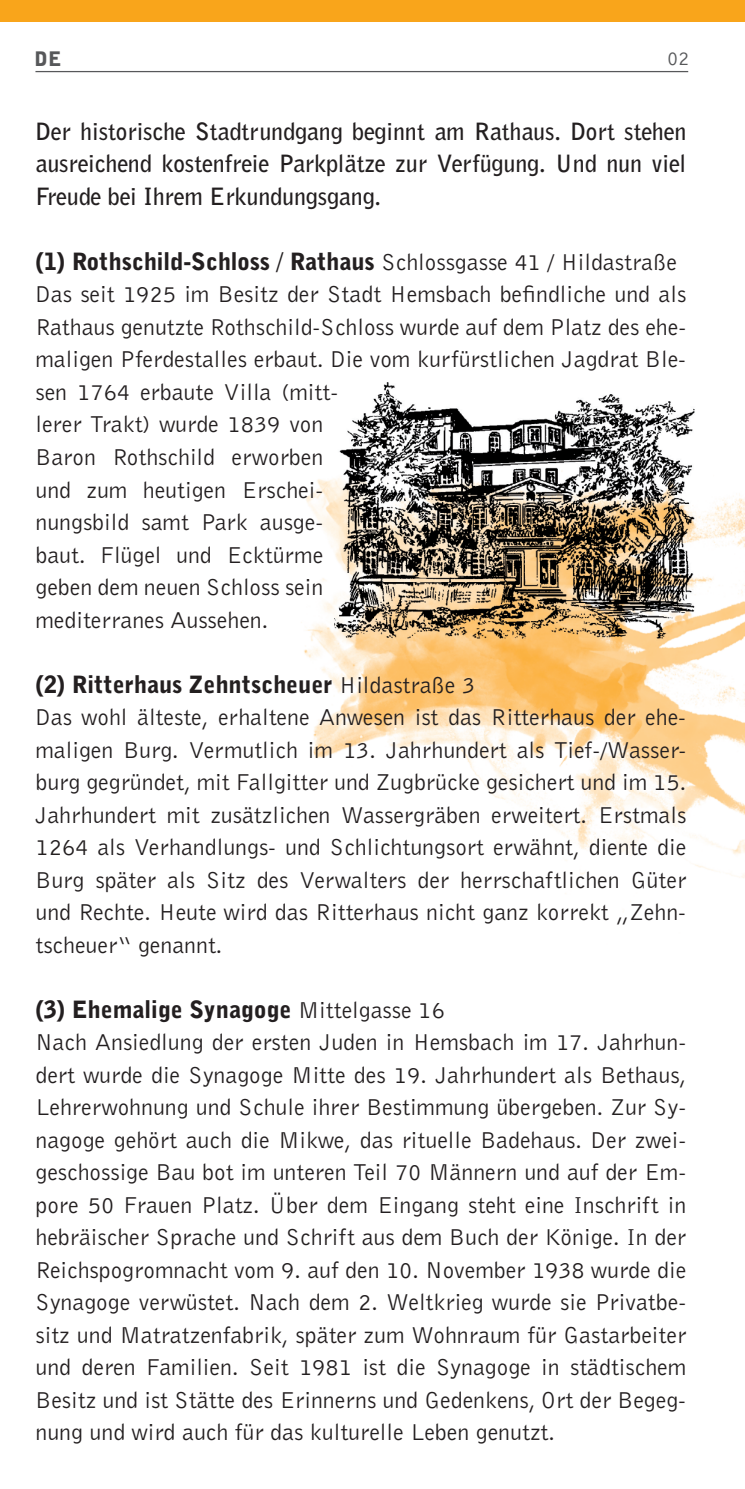
<style>
.page{position:relative;width:745px;height:1489px;background:#fff}
.page>*{position:absolute;margin:0;border:0;box-sizing:border-box;transform-origin:0 0}
.t1{font:23.75px/32.5px "Bell Gothic BT";color:#231f20}
.t2{font:700 23.75px/32.5px "Bell Gothic BT";color:#231f20;text-align:justify}
.t3{font:900 20px "Bell Gothic BT";color:#57585a}
.t4{font:20px "Bell Gothic BT";color:#57585a}
.s1{font-weight:900}
</style>
<div class="page">
<img style="left:0;top:21px;width:744px;height:857px">
<hr style="left:35px;top:71px;width:652px;height:1px;background:#57585a">
<div style="left:0;top:0;width:744px;height:21px;background:#f9a51b"></div>
<p class="t3" style="left:35px;top:47px;width:28px">DE</p>
<p class="t4" style="left:666px;top:46px;width:24px">02</p>
<p class="t2" style="left:35px;top:114px;width:652px">Der historische Stadtrundgang beginnt am Rathaus. Dort stehen ausreichend kostenfreie Parkplätze zur Verfügung. Und nun viel Freude bei Ihrem Erkundungsgang.</p>
<p class="t1" style="left:35px;top:245px;width:652px"><span class="s1">(1) Rothschild-Schloss / Rathaus</span> Schlossgasse 41 / Hildastraße Das seit 1925 im Besitz der Stadt Hemsbach befindliche und als Rathaus genutzte Rothschild-Schloss wurde auf dem Platz des ehe&shy;maligen Pferdestalles erbaut. Die vom kurfürstlichen Jagdrat Ble&shy;sen 1764 erbaute Villa (mitt-<br>lerer Trakt) wurde 1839 von<br>Baron Rothschild erworben<br>und zum heutigen Erschei-<br>nungsbild samt Park ausge-<br>baut. Flügel und Ecktürme<br>geben dem neuen Schloss sein<br>mediterranes Aussehen.</p>
<p class="t1" style="left:35px;top:667px;width:652px"><span class="s1">(2) Ritterhaus Zehntscheuer</span> Hildastraße 3<br>Das wohl älteste, erhaltene Anwesen ist das Ritterhaus der ehe&shy;maligen Burg. Vermutlich im 13. Jahrhundert als Tief-/Wasser&shy;burg gegründet, mit Fallgitter und Zugbrücke gesichert und im 15.<br>Jahrhundert mit zusätzlichen Wassergräben erweitert. Erstmals 1264 als Verhandlungs- und Schlichtungsort erwähnt, diente die Burg später als Sitz des Verwalters der herrschaftlichen Güter und Rechte. Heute wird das Ritterhaus nicht ganz korrekt „Zehn&shy;tscheuer“ genannt.</p>
<p class="t1" style="left:35px;top:992px;width:652px"><span class="s1">(3) Ehemalige Synagoge</span> Mittelgasse 16<br>Nach Ansiedlung der ersten Juden in Hemsbach im 17. Jahrhun&shy;dert wurde die Synagoge Mitte des 19. Jahrhundert als Bethaus, Lehrerwohnung und Schule ihrer Bestimmung übergeben. Zur Sy&shy;nagoge gehört auch die Mikwe, das rituelle Badehaus. Der zwei&shy;geschossige Bau bot im unteren Teil 70 Männern und auf der Em&shy;pore 50 Frauen Platz. Über dem Eingang steht eine Inschrift in hebräischer Sprache und Schrift aus dem Buch der Könige. In der Reichspogromnacht vom 9. auf den 10. November 1938 wurde die Synagoge verwüstet. Nach dem 2. Weltkrieg wurde sie Privatbe&shy;sitz und Matratzenfabrik, später zum Wohnraum für Gastarbeiter und deren Familien. Seit 1981 ist die Synagoge in städtischem Besitz und ist Stätte des Erinnerns und Gedenkens, Ort der Begeg&shy;nung und wird auch für das kulturelle Leben genutzt.</p>
</div>
